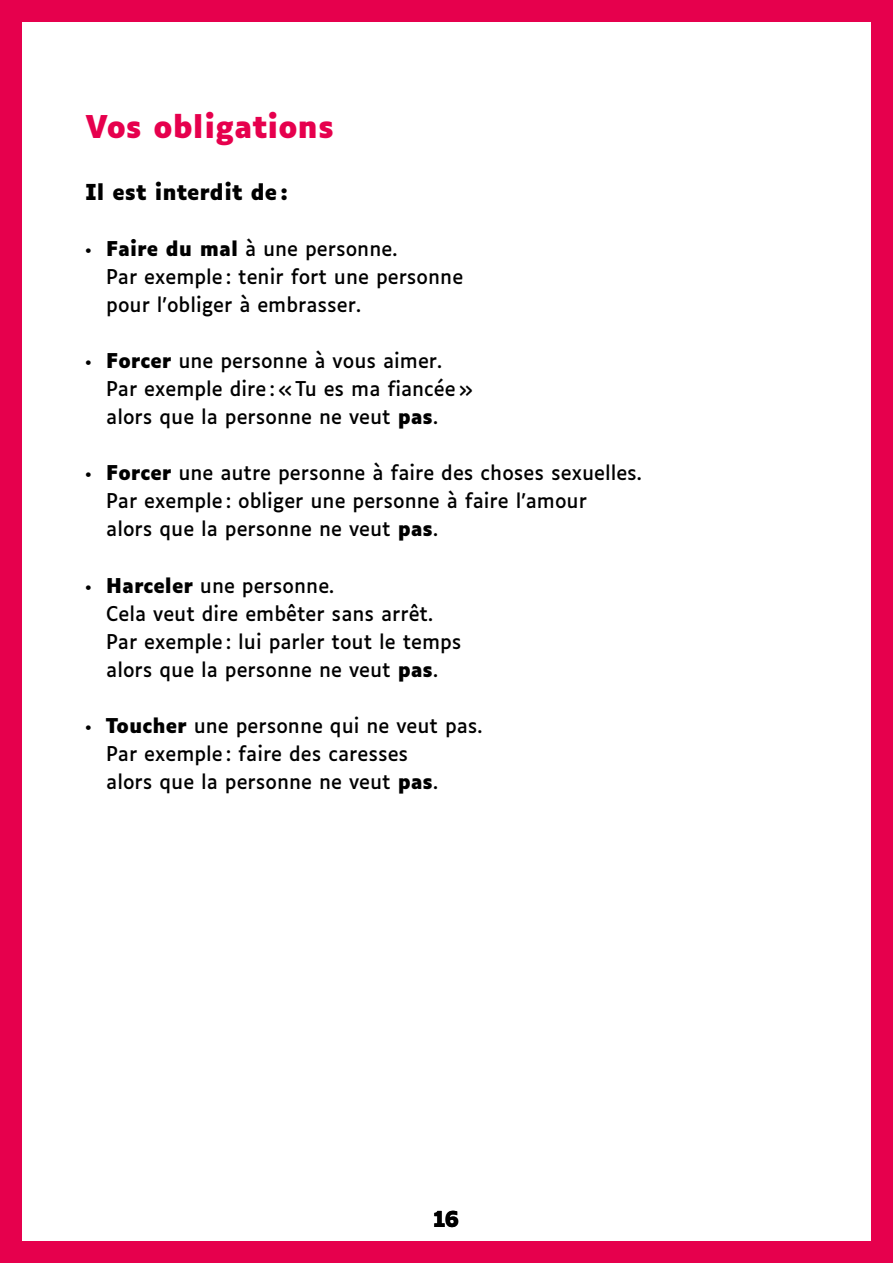
<style>
.page{position:relative;width:893px;height:1263px;background:#fff}
.page>*{position:absolute;margin:0;border:0;box-sizing:border-box;transform-origin:0 0}
.t1{font:700 30px "Luciole";color:#e6004d}
.t2{font:700 21px "Luciole";color:#000}
.t3{font:19.5px/28px "Luciole";color:#000}
.s1{font-weight:700}
</style>
<div class="page">
<div style="left:872px;top:0;width:21px;height:1263px;background:#e6004d"></div>
<div style="left:0;top:0;width:893px;height:21px;background:#e6004d"></div>
<div style="left:0;top:1242px;width:893px;height:21px;background:#e6004d"></div>
<div style="left:0;top:0;width:21px;height:1263px;background:#e6004d"></div>
<h1 class="t1" style="left:85px;top:110px;width:251px">Vos obligations</h1>
<p class="t2" style="left:85px;top:180px;width:204px">Il est interdit de :</p>
<p class="t3" style="left:106px;top:233px;width:358px;text-indent:-21px">• <span class="s1">Faire du mal</span> à une personne.<br>Par exemple : tenir fort une personne pour l’obliger à embrasser.</p>
<p class="t3" style="left:106px;top:345px;width:368px;text-indent:-21px">• <span class="s1">Forcer</span> une personne à vous aimer.<br>Par exemple dire : « Tu es ma fiancée » alors que la personne ne veut <span class="s1">pas</span>.</p>
<p class="t3" style="left:106px;top:457px;width:537px;text-indent:-21px">• <span class="s1">Forcer</span> une autre personne à faire des choses sexuelles.<br>Par exemple : obliger une personne à faire l’amour<br>alors que la personne ne veut <span class="s1">pas</span>.</p>
<p class="t3" style="left:106px;top:570px;width:357px;text-indent:-21px">• <span class="s1">Harceler</span> une personne.<br>Cela veut dire embêter sans arrêt.<br>Par exemple : lui parler tout le temps alors que la personne ne veut <span class="s1">pas</span>.</p>
<p class="t3" style="left:106px;top:710px;width:378px;text-indent:-21px">• <span class="s1">Toucher</span> une personne qui ne veut pas.<br>Par exemple : faire des caresses<br>alors que la personne ne veut <span class="s1">pas</span>.</p>
<p class="t2" style="left:433px;top:1207px;width:28px">16</p>
</div>
